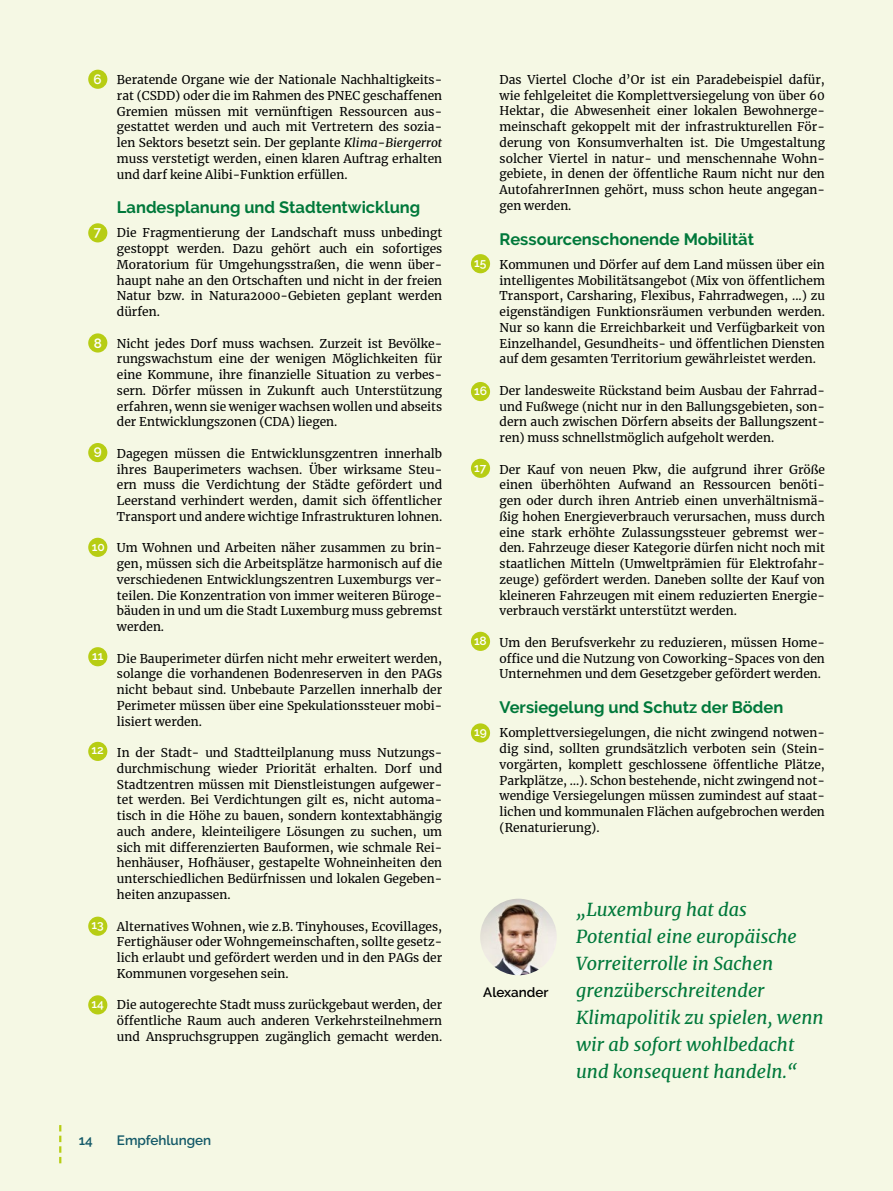
<style>
.page{position:relative;width:893px;height:1191px;background:#f5f8e4}
.page>*{position:absolute;margin:0;border:0;box-sizing:border-box;transform-origin:0 0}
.t1{font:italic 18px/27px "Merriweather";color:#00783a}
.t2{font:700 16.5px "Raleway";color:#00783a}
.t3{font:600 13.5px "Raleway";color:#135968}
.t4{font:600 13.5px "Raleway";color:#000}
.t5{font:600 13.5px "Raleway";color:#fff}
.t6{font:12px/15.8px "Merriweather";color:#000;text-align:justify}
.t7{font:600 12px "Raleway";color:#fff}
.s1{font-style:italic}
</style>
<div class="page">
<div style="left:88px;top:70px;width:19px;height:19px;background:#b7cd14;border-radius:50%"></div>
<div style="left:88px;top:223px;width:19px;height:19px;background:#b7cd14;border-radius:50%"></div>
<div style="left:88px;top:333px;width:19px;height:19px;background:#b7cd14;border-radius:50%"></div>
<div style="left:88px;top:443px;width:19px;height:19px;background:#b7cd14;border-radius:50%"></div>
<div style="left:88px;top:538px;width:19px;height:19px;background:#b7cd14;border-radius:50%"></div>
<div style="left:88px;top:647px;width:19px;height:19px;background:#b7cd14;border-radius:50%"></div>
<div style="left:88px;top:742px;width:19px;height:19px;background:#b7cd14;border-radius:50%"></div>
<div style="left:88px;top:916px;width:19px;height:19px;background:#b7cd14;border-radius:50%"></div>
<div style="left:88px;top:995px;width:19px;height:19px;background:#b7cd14;border-radius:50%"></div>
<div style="left:471px;top:254px;width:19px;height:19px;background:#b7cd14;border-radius:50%"></div>
<div style="left:471px;top:382px;width:19px;height:19px;background:#b7cd14;border-radius:50%"></div>
<div style="left:471px;top:459px;width:19px;height:19px;background:#b7cd14;border-radius:50%"></div>
<div style="left:471px;top:632px;width:19px;height:19px;background:#b7cd14;border-radius:50%"></div>
<div style="left:471px;top:723px;width:19px;height:19px;background:#b7cd14;border-radius:50%"></div>
<img style="left:480px;top:898px;width:77px;height:77px;border-radius:38px">
<svg style="left:59px;top:1125px;width:2px;height:38px"></svg>
<p class="t5" style="left:94px;top:71px;width:10px">6</p>
<p class="t5" style="left:94px;top:223px;width:9px">7</p>
<p class="t5" style="left:94px;top:335px;width:10px">8</p>
<p class="t5" style="left:94px;top:442px;width:9px">9</p>
<p class="t7" style="left:92px;top:539px;width:15px">10</p>
<p class="t7" style="left:92px;top:648px;width:13px">11</p>
<p class="t7" style="left:92px;top:743px;width:14px">12</p>
<p class="t7" style="left:92px;top:918px;width:14px">13</p>
<p class="t7" style="left:92px;top:996px;width:14px">14</p>
<p class="t6" style="left:117px;top:72px;width:327px">Beratende Organe wie der Nationale Nachhaltigkeits&shy;rat (CSDD) oder die im Rahmen des PNEC geschaffenen Gremien müssen mit vernünftigen Ressourcen aus&shy;gestattet werden und auch mit Vertretern des sozia&shy;len Sektors besetzt sein. Der geplante <span class="s1">Klima-Biergerrot </span>muss verstetigt werden, einen klaren Auftrag erhalten und darf keine Alibi-Funktion erfüllen.</p>
<h2 class="t2" style="left:117px;top:198px;width:305px">Landesplanung und Stadtentwicklung</h2>
<p class="t6" style="left:117px;top:225px;width:327px">Die Fragmentierung der Landschaft muss unbedingt gestoppt werden. Dazu gehört auch ein sofortiges Moratorium für Umgehungsstraßen, die wenn über&shy;haupt nahe an den Ortschaften und nicht in der freien Natur bzw. in Natura2000-Gebieten geplant werden dürfen.</p>
<p class="t6" style="left:117px;top:335px;width:327px">Nicht jedes Dorf muss wachsen. Zurzeit ist Bevölke&shy;rungswachstum eine der wenigen Möglichkeiten für eine Kommune, ihre finanzielle Situation zu verbes&shy;sern. Dörfer müssen in Zukunft auch Unterstützung erfahren, wenn sie weniger wachsen wollen und abseits der Entwicklungszonen (CDA) liegen.</p>
<p class="t6" style="left:117px;top:445px;width:327px">Dagegen müssen die Entwicklunsgzentren innerhalb ihres Bauperimeters wachsen. Über wirksame Steu&shy;ern muss die Verdichtung der Städte gefördert und Leerstand verhindert werden, damit sich öffentlicher Transport und andere wichtige Infrastrukturen lohnen.</p>
<p class="t6" style="left:117px;top:540px;width:327px">Um Wohnen und Arbeiten näher zusammen zu brin&shy;gen, müssen sich die Arbeitsplätze harmonisch auf die verschiedenen Entwicklungszentren Luxemburgs ver&shy;teilen. Die Konzentration von immer weiteren Büroge&shy;bäuden in und um die Stadt Luxemburg muss gebremst werden.</p>
<p class="t6" style="left:117px;top:650px;width:327px">Die Bauperimeter dürfen nicht mehr erweitert werden, solange die vorhandenen Bodenreserven in den PAGs nicht bebaut sind. Unbebaute Parzellen innerhalb der Perimeter müssen über eine Spekulationssteuer mobi&shy;lisiert werden.</p>
<p class="t6" style="left:117px;top:744px;width:327px">In der Stadt- und Stadtteilplanung muss Nutzungs&shy;durchmischung wieder Priorität erhalten. Dorf und Stadtzentren müssen mit Dienstleistungen aufgewer&shy;tet werden. Bei Verdichtungen gilt es, nicht automa&shy;tisch in die Höhe zu bauen, sondern kontextabhängig auch andere, kleinteiligere Lösungen zu suchen, um sich mit differenzierten Bauformen, wie schmale Rei&shy;henhäuser, Hofhäuser, gestapelte Wohneinheiten den unterschiedlichen Bedürfnissen und lokalen Gegeben&shy;heiten anzupassen.</p>
<p class="t6" style="left:117px;top:918px;width:327px">Alternatives Wohnen, wie z.B. Tinyhouses, Ecovillages, Fertighäuser oder Wohngemeinschaften, sollte gesetz&shy;lich erlaubt und gefördert werden und in den PAGs der Kommunen vorgesehen sein.</p>
<p class="t6" style="left:117px;top:996px;width:327px">Die autogerechte Stadt muss zurückgebaut werden, der öffentliche Raum auch anderen Verkehrsteilnehmern und Anspruchsgruppen zugänglich gemacht werden.</p>
<p class="t3" style="left:79px;top:1132px;width:15px">14</p>
<p class="t3" style="left:117px;top:1132px;width:96px">Empfehlungen</p>
<p class="t7" style="left:474px;top:256px;width:14px">15</p>
<p class="t7" style="left:474px;top:384px;width:14px">16</p>
<p class="t7" style="left:474px;top:461px;width:14px">17</p>
<p class="t7" style="left:474px;top:634px;width:14px">18</p>
<p class="t7" style="left:474px;top:724px;width:14px">19</p>
<p class="t6" style="left:500px;top:71px;width:327px">Das Viertel Cloche d’Or ist ein Paradebeispiel dafür, wie fehlgeleitet die Komplettversiegelung von über 60<br>Hektar, die Abwesenheit einer lokalen Bewohnerge&shy;meinschaft gekoppelt mit der infrastrukturellen För&shy;derung von Konsumverhalten ist. Die Umgestaltung solcher Viertel in natur- und menschennahe Wohn&shy;gebiete, in denen der öffentliche Raum nicht nur den AutofahrerInnen gehört, muss schon heute angegan&shy;gen werden.</p>
<h2 class="t2" style="left:500px;top:229px;width:256px">Ressourcenschonende Mobilität</h2>
<p class="t6" style="left:500px;top:256px;width:327px">Kommunen und Dörfer auf dem Land müssen über ein intelligentes Mobilitätsangebot (Mix von öffentlichem Transport, Carsharing, Flexibus, Fahrradwegen, ...) zu eigenständigen Funktionsräumen verbunden werden.<br>Nur so kann die Erreichbarkeit und Verfügbarkeit von Einzelhandel, Gesundheits- und öffentlichen Diensten auf dem gesamten Territorium gewährleistet werden.</p>
<p class="t6" style="left:500px;top:382px;width:327px">Der landesweite Rückstand beim Ausbau der Fahrrad&shy;und Fußwege (nicht nur in den Ballungsgebieten, son&shy;dern auch zwischen Dörfern abseits der Ballungszent&shy;ren) muss schnellstmöglich aufgeholt werden.</p>
<p class="t6" style="left:500px;top:461px;width:327px">Der Kauf von neuen Pkw, die aufgrund ihrer Größe einen überhöhten Aufwand an Ressourcen benöti&shy;gen oder durch ihren Antrieb einen unverhältnismä&shy;ßig hohen Energieverbrauch verursachen, muss durch eine stark erhöhte Zulassungssteuer gebremst wer&shy;den. Fahrzeuge dieser Kategorie dürfen nicht noch mit staatlichen Mitteln (Umweltprämien für Elektrofahr&shy;zeuge) gefördert werden. Daneben sollte der Kauf von kleineren Fahrzeugen mit einem reduzierten Energie&shy;verbrauch verstärkt unterstützt werden.</p>
<p class="t6" style="left:500px;top:634px;width:327px;text-align:left">Um den Berufsverkehr zu reduzieren, müssen Home&shy;office und die Nutzung von Coworking- Spaces von den<br>Unternehmen und dem Gesetzgeber gefördert werden.</p>
<h2 class="t2" style="left:500px;top:698px;width:285px">Versiegelung und Schutz der Böden</h2>
<p class="t6" style="left:500px;top:725px;width:327px">Komplettversiegelungen, die nicht zwingend notwen&shy;dig sind, sollten grundsätzlich verboten sein (Stein&shy;vorgärten, komplett geschlossene öffentliche Plätze, Parkplätze, …). Schon bestehende, nicht zwingend not&shy;wendige Versiegelungen müssen zumindest auf staat&shy;lichen und kommunalen Flächen aufgebrochen werden (Renaturierung).</p>
<p class="t4" style="left:483px;top:984px;width:67px">Alexander</p>
<h1 class="t1" style="left:576px;top:896px;width:249px">„Luxemburg hat das<br>Potential eine europäische<br>Vorreiterrolle in Sachen grenzüberschreitender<br>Klimapolitik zu spielen, wenn wir ab sofort wohlbedacht und konsequent handeln.“</h1>
</div>
